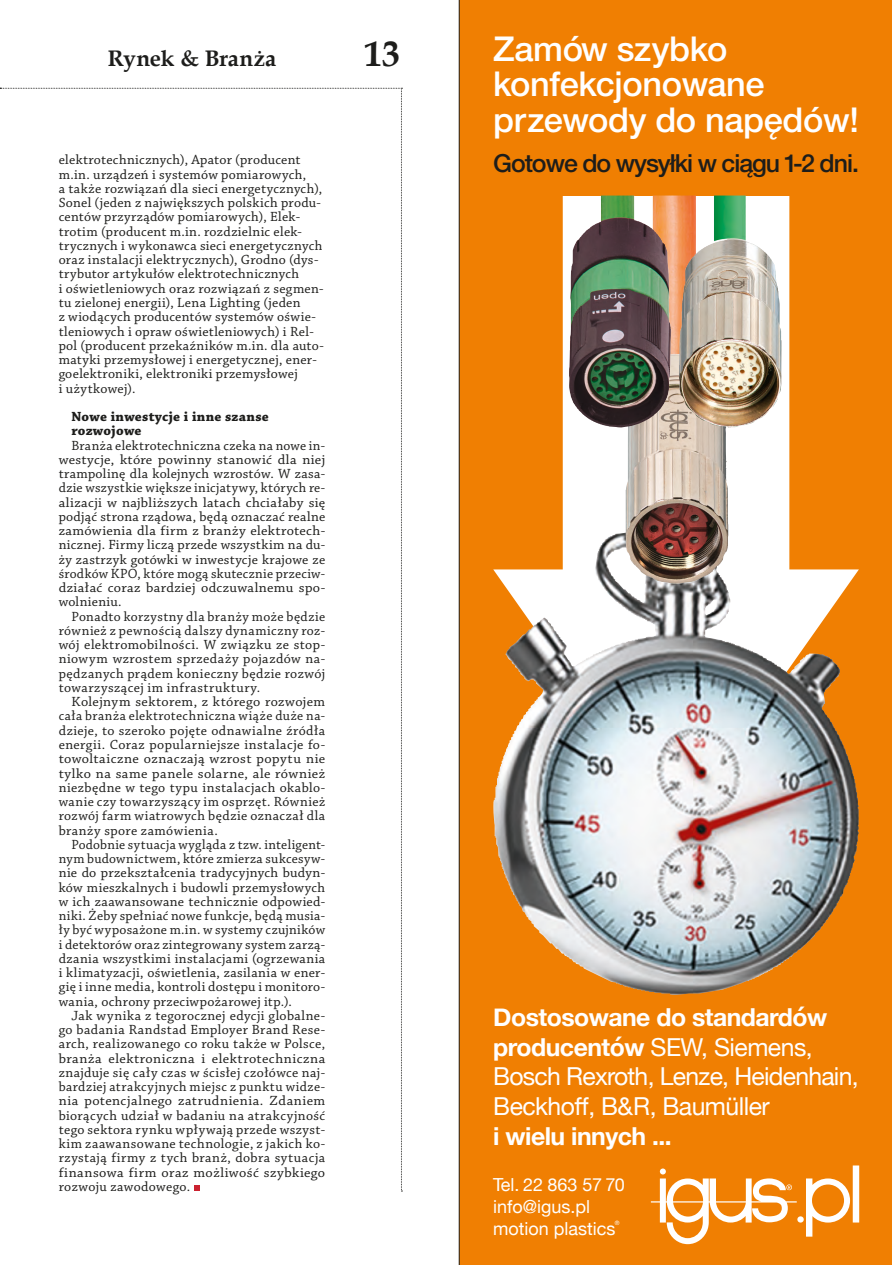
<style>
.page{position:relative;width:892px;height:1265px;background:#fff}
.page>*{position:absolute;margin:0;border:0;box-sizing:border-box;transform-origin:0 0}
.t1{font:700 36px "Book Antiqua";color:#1d1d1b}
.t2{font:500 34.35px/35.7px "Helvetica Neue LTW1 G";letter-spacing:-.01em;color:#fff}
.t3{font:500 24.9px "Helvetica Neue LTW1 G";letter-spacing:-.04em;color:#1d1d1b}
.t4{font:24.75px/29.7px "Helvetica Neue";letter-spacing:-.03em;color:#fff}
.t5{font:700 22.5px "Book Antiqua";letter-spacing:-.005em;color:#1d1d1b}
.t6{font:18px/21.6px "Helvetica Neue";color:#fff}
.t7{font:13.95px/14.2px "Chaparral Pro";letter-spacing:.03em;color:#1d1d1b}
.t8{font:700 13.95px "Chaparral Pro";letter-spacing:.02em;color:#1d1d1b}
.t9{font:6px "Helvetica Neue";color:#fff}
.s1{font-weight:700}
</style>
<div class="page">
<hr style="left:0;top:0;width:1px;height:88px;background:#ffed00">
<img style="left:459px;top:0;width:433px;height:1264px">
<p class="t5" style="left:108px;top:43px;width:170px">Rynek &amp; Branża</p>
<p class="t1" style="left:365px;top:29px;width:37px">13</p>
<p class="t7" style="left:59px;top:153px;width:267px">elektrotechnicznych), Apator (producent m.in. urządzeń i systemów pomiarowych,<br>a także rozwiązań dla sieci energetycznych), Sonel (jeden z największych polskich produ&shy;centów przyrządów pomiarowych), Elek&shy;trotim (producent m.in. rozdzielnic elek&shy;trycznych i wykonawca sieci energetycznych oraz instalacji elektrycznych), Grodno (dys&shy;trybutor artykułów elektrotechnicznych<br>i oświetleniowych oraz rozwiązań z segmen&shy;tu zielonej energii), Lena Lighting (jeden<br>z wiodących producentów systemów oświe&shy;tleniowych i opraw oświetleniowych) i Rel&shy;pol (producent przekaźników m.in. dla auto&shy;matyki przemysłowej i energetycznej, ener&shy;goelektroniki, elektroniki przemysłowej<br>i użytkowej).</p>
<p class="t8" style="left:71px;top:408px;width:199px">Nowe inwestycje i inne szanse</p>
<p class="t8" style="left:71px;top:422px;width:72px">rozwojowe</p>
<p class="t7" style="left:71px;top:438px;width:255px">Branża elektrotechniczna czeka na nowe in-</p>
<p class="t7" style="left:59px;top:453px;width:268px">westycje, które powinny stanowić dla niej</p>
<p class="t7" style="left:59px;top:467px;width:268px">trampolinę dla kolejnych wzrostów. W zasa-</p>
<p class="t7" style="left:59px;top:481px;width:268px">dzie wszystkie większe inicjatywy, których re-</p>
<p class="t7" style="left:59px;top:495px;width:268px">alizacji w najbliższych latach chciałaby się</p>
<p class="t7" style="left:59px;top:510px;width:268px">podjąć strona rządowa, będą oznaczać realne</p>
<p class="t7" style="left:59px;top:524px;width:268px">zamówienia dla firm z branży elektrotech-</p>
<p class="t7" style="left:59px;top:538px;width:268px">nicznej. Firmy liczą przede wszystkim na du-</p>
<p class="t7" style="left:59px;top:552px;width:268px">ży zastrzyk gotówki w inwestycje krajowe ze</p>
<p class="t7" style="left:59px;top:567px;width:268px">środków KPO, które mogą skutecznie przeciw-</p>
<p class="t7" style="left:59px;top:581px;width:268px">działać coraz bardziej odczuwalnemu spo-</p>
<p class="t7" style="left:59px;top:595px;width:64px">wolnieniu.</p>
<p class="t7" style="left:71px;top:609px;width:255px">Ponadto korzystny dla branży może będzie</p>
<p class="t7" style="left:59px;top:624px;width:268px">również z pewnością dalszy dynamiczny roz-</p>
<p class="t7" style="left:59px;top:638px;width:268px">wój elektromobilności. W związku ze stop-</p>
<p class="t7" style="left:59px;top:652px;width:268px">niowym wzrostem sprzedaży pojazdów na-</p>
<p class="t7" style="left:59px;top:666px;width:268px">pędzanych prądem konieczny będzie rozwój</p>
<p class="t7" style="left:59px;top:681px;width:203px">towarzyszącej im infrastruktury.</p>
<p class="t7" style="left:71px;top:695px;width:255px">Kolejnym sektorem, z którego rozwojem</p>
<p class="t7" style="left:59px;top:709px;width:268px">cała branża elektrotechniczna wiąże duże na-</p>
<p class="t7" style="left:59px;top:723px;width:268px">dzieje, to szeroko pojęte odnawialne źródła</p>
<p class="t7" style="left:59px;top:738px;width:268px">energii. Coraz popularniejsze instalacje fo-</p>
<p class="t7" style="left:59px;top:752px;width:268px">towoltaiczne oznaczają wzrost popytu nie</p>
<p class="t7" style="left:59px;top:766px;width:268px">tylko na same panele solarne, ale również</p>
<p class="t7" style="left:59px;top:780px;width:268px">niezbędne w tego typu instalacjach okablo-</p>
<p class="t7" style="left:59px;top:795px;width:268px">wanie czy towarzyszący im osprzęt. Również</p>
<p class="t7" style="left:59px;top:809px;width:268px">rozwój farm wiatrowych będzie oznaczał dla</p>
<p class="t7" style="left:59px;top:823px;width:161px">branży spore zamówienia.</p>
<p class="t7" style="left:71px;top:837px;width:255px">Podobnie sytuacja wygląda z tzw. inteligent-</p>
<p class="t7" style="left:59px;top:852px;width:268px">nym budownictwem, które zmierza sukcesyw-</p>
<p class="t7" style="left:59px;top:866px;width:268px">nie do przekształcenia tradycyjnych budyn-</p>
<p class="t7" style="left:59px;top:880px;width:268px">ków mieszkalnych i budowli przemysłowych</p>
<p class="t7" style="left:59px;top:894px;width:268px">w ich zaawansowane technicznie odpowied-</p>
<p class="t7" style="left:59px;top:909px;width:268px">niki. Żeby spełniać nowe funkcje, będą musia-</p>
<p class="t7" style="left:59px;top:923px;width:268px">ły być wyposażone m.in. w systemy czujników</p>
<p class="t7" style="left:59px;top:937px;width:268px">i detektorów oraz zintegrowany system zarzą-</p>
<p class="t7" style="left:59px;top:951px;width:268px">dzania wszystkimi instalacjami (ogrzewania</p>
<p class="t7" style="left:59px;top:966px;width:268px">i klimatyzacji, oświetlenia, zasilania w ener-</p>
<p class="t7" style="left:59px;top:980px;width:268px">gię i inne media, kontroli dostępu i monitoro-</p>
<p class="t7" style="left:59px;top:994px;width:235px">wania, ochrony przeciwpożarowej itp.).</p>
<p class="t7" style="left:71px;top:1008px;width:255px">Jak wynika z tegorocznej edycji globalne-</p>
<p class="t7" style="left:59px;top:1023px;width:268px">go badania Randstad Employer Brand Rese-</p>
<p class="t7" style="left:59px;top:1037px;width:268px">arch, realizowanego co roku także w Polsce,</p>
<p class="t7" style="left:59px;top:1051px;width:268px">branża elektroniczna i elektrotechniczna</p>
<p class="t7" style="left:59px;top:1065px;width:268px">znajduje się cały czas w ścisłej czołówce naj-</p>
<p class="t7" style="left:59px;top:1080px;width:268px">bardziej atrakcyjnych miejsc z punktu widze-</p>
<p class="t7" style="left:59px;top:1094px;width:268px">nia potencjalnego zatrudnienia. Zdaniem</p>
<p class="t7" style="left:59px;top:1108px;width:268px">biorących udział w badaniu na atrakcyjność</p>
<p class="t7" style="left:59px;top:1122px;width:268px">tego sektora rynku wpływają przede wszyst-</p>
<p class="t7" style="left:59px;top:1137px;width:268px">kim zaawansowane technologie, z jakich ko-</p>
<p class="t7" style="left:59px;top:1151px;width:268px">rzystają firmy z tych branż, dobra sytuacja</p>
<p class="t7" style="left:59px;top:1165px;width:268px">finansowa firm oraz możliwość szybkiego</p>
<p class="t7" style="left:59px;top:1179px;width:133px">rozwoju zawodowego.</p>
<p class="t2" style="left:493px;top:30px;width:367px">Zamów szybko konfekcjonowane przewody do napędów!</p>
<p class="t3" style="left:493px;top:148px;width:367px">Gotowe do wysyłki w ciągu 1-2 dni.</p>
<p class="t4" style="left:493px;top:1003px;width:367px"><span class="s1">Dostosowane do standardów producentów</span> SEW, Siemens,<br>Bosch Rexroth, Lenze, Heidenhain,<br>Beckhoff, B&amp;R, Baumüller<br><span class="s1">i wielu innych ...</span></p>
<p class="t6" style="left:493px;top:1175px;width:133px">Tel. 22 863 57 70 info@igus.pl motion plastics</p>
<p class="t9" style="left:615px;top:1218px;width:6px">®</p>
</div>
